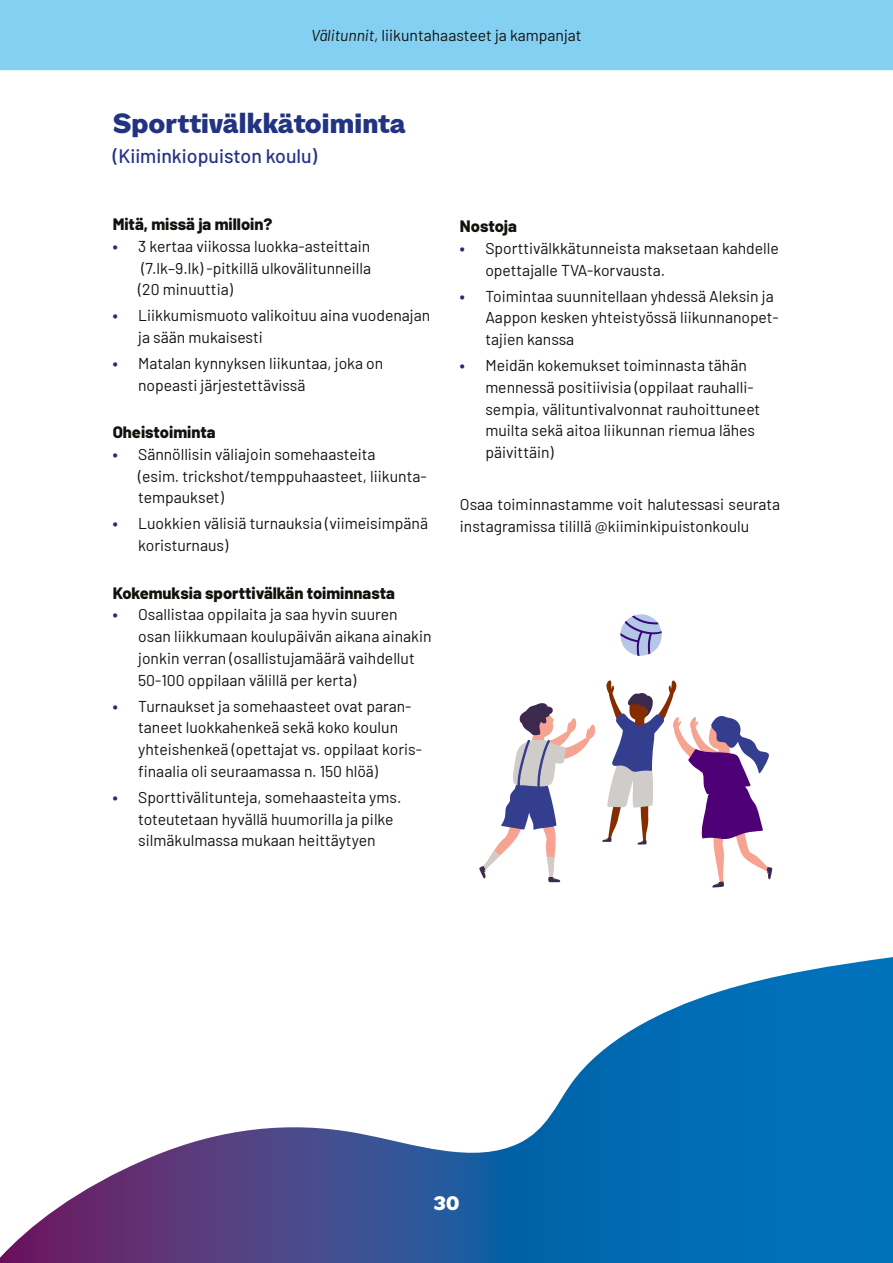
<style>
.page{position:relative;width:893px;height:1263px;background:#fff}
.page>*{position:absolute;margin:0;border:0;box-sizing:border-box;transform-origin:0 0}
.H3_otsikko{font:27px "Oulun Graadi Otsikko";letter-spacing:.01em;color:#223382}
.tekijä_koulu{font:500 19.5px "Barlow";color:#24318a}
.t1{font:19.5px "Oulun Graadi Otsikko";color:#fff}
.H5_otsikko{font:800 16.5px "Barlow";color:#12120d}
.leipis_ei_rivirek{font:15.75px/21.8px "Barlow";color:#12120d}
.s1{font-style:italic}
.s2{font-weight:700;color:#2c2483}
</style>
<div class="page">
<svg style="left:0;top:957px;width:893px;height:306px"></svg>
<div style="left:0;top:0;width:893px;height:70px;background:#84d0f3"></div>
<svg style="left:479px;top:703px;width:117px;height:179px"></svg>
<svg style="left:620px;top:614px;width:42px;height:42px"></svg>
<svg style="left:602px;top:680px;width:170px;height:207px"></svg>
<p class="leipis_ei_rivirek" style="left:311px;top:23px;width:272px"><span class="s1">Välitunnit,</span> liikuntahaasteet ja kampanjat</p>
<p class="H3_otsikko" style="left:113px;top:106px;width:294px">Sporttivälkkätoiminta</p>
<p class="tekijä_koulu" style="left:113px;top:142px;width:206px">(Kiiminkiopuiston koulu)</p>
<p class="H5_otsikko" style="left:113px;top:212px;width:161px">Mitä, missä ja milloin?</p>
<p class="leipis_ei_rivirek" style="left:138px;top:234px;width:235px;text-align:justify;text-indent:-26px"><span class="s2">•</span> 3 kertaa viikossa luokka-asteittain (7.lk–9.lk) -pitkillä ulkovälitunneilla (20 minuuttia)</p>
<p class="leipis_ei_rivirek" style="left:138px;top:304px;width:294px;text-indent:-26px"><span class="s2">•</span> Liikkumismuoto valikoituu aina vuodenajan ja sään mukaisesti</p>
<p class="leipis_ei_rivirek" style="left:138px;top:351px;width:247px;text-indent:-26px"><span class="s2">•</span> Matalan kynnyksen liikuntaa, joka on nopeasti järjestettävissä</p>
<p class="H5_otsikko" style="left:113px;top:420px;width:104px">Oheistoiminta</p>
<p class="leipis_ei_rivirek" style="left:138px;top:442px;width:290px;text-indent:-26px"><span class="s2">•</span> Sännöllisin väliajoin somehaasteita<br>(esim. trickshot/temppuhaasteet, liikunta&shy;tempaukset)</p>
<p class="leipis_ei_rivirek" style="left:138px;top:512px;width:291px;text-indent:-26px"><span class="s2">•</span> Luokkien välisiä turnauksia (viimeisimpänä koristurnaus)</p>
<p class="H5_otsikko" style="left:113px;top:580px;width:284px">Kokemuksia sporttivälkän toiminnasta</p>
<p class="leipis_ei_rivirek" style="left:138px;top:602px;width:295px;text-indent:-26px"><span class="s2">•</span> Osallistaa oppilaita ja saa hyvin suuren osan liikkumaan koulupäivän aikana ainakin jonkin verran (osallistujamäärä vaihdellut 50-100 oppilaan välillä per kerta)</p>
<p class="leipis_ei_rivirek" style="left:138px;top:694px;width:285px;text-indent:-26px"><span class="s2">•</span> Turnaukset ja somehaasteet ovat paran&shy;taneet luokkahenkeä sekä koko koulun yhteishenkeä (opettajat vs. oppilaat koris&shy;finaalia oli seuraamassa n. 150 hlöä)</p>
<p class="leipis_ei_rivirek" style="left:138px;top:785px;width:265px;text-indent:-26px"><span class="s2">•</span> Sporttivälitunteja, somehaasteita yms. toteutetaan hyvällä huumorilla ja pilke silmäkulmassa mukaan heittäytyen</p>
<p class="H5_otsikko" style="left:460px;top:214px;width:59px">Nostoja</p>
<p class="leipis_ei_rivirek" style="left:485px;top:236px;width:295px;text-indent:-26px"><span class="s2">•</span> Sporttivälkkätunneista maksetaan kahdelle opettajalle TVA-korvausta.</p>
<p class="leipis_ei_rivirek" style="left:485px;top:284px;width:295px;text-indent:-26px"><span class="s2">•</span> Toimintaa suunnitellaan yhdessä Aleksin ja<br>Aappon kesken yhteistyössä liikunnanopet&shy;tajien kanssa</p>
<p class="leipis_ei_rivirek" style="left:485px;top:353px;width:276px;text-indent:-26px"><span class="s2">•</span> Meidän kokemukset toiminnasta tähän mennessä positiivisia (oppilaat rauhalli&shy;sempia, välituntivalvonnat rauhoittuneet muilta sekä aitoa liikunnan riemua lähes päivittäin)</p>
<p class="leipis_ei_rivirek" style="left:460px;top:492px;width:322px">Osaa toiminnastamme voit halutessasi seurata instagramissa tilillä @kiiminkipuistonkoulu</p>
<p class="t1" style="left:434px;top:1190px;width:27px">30</p>
</div>
